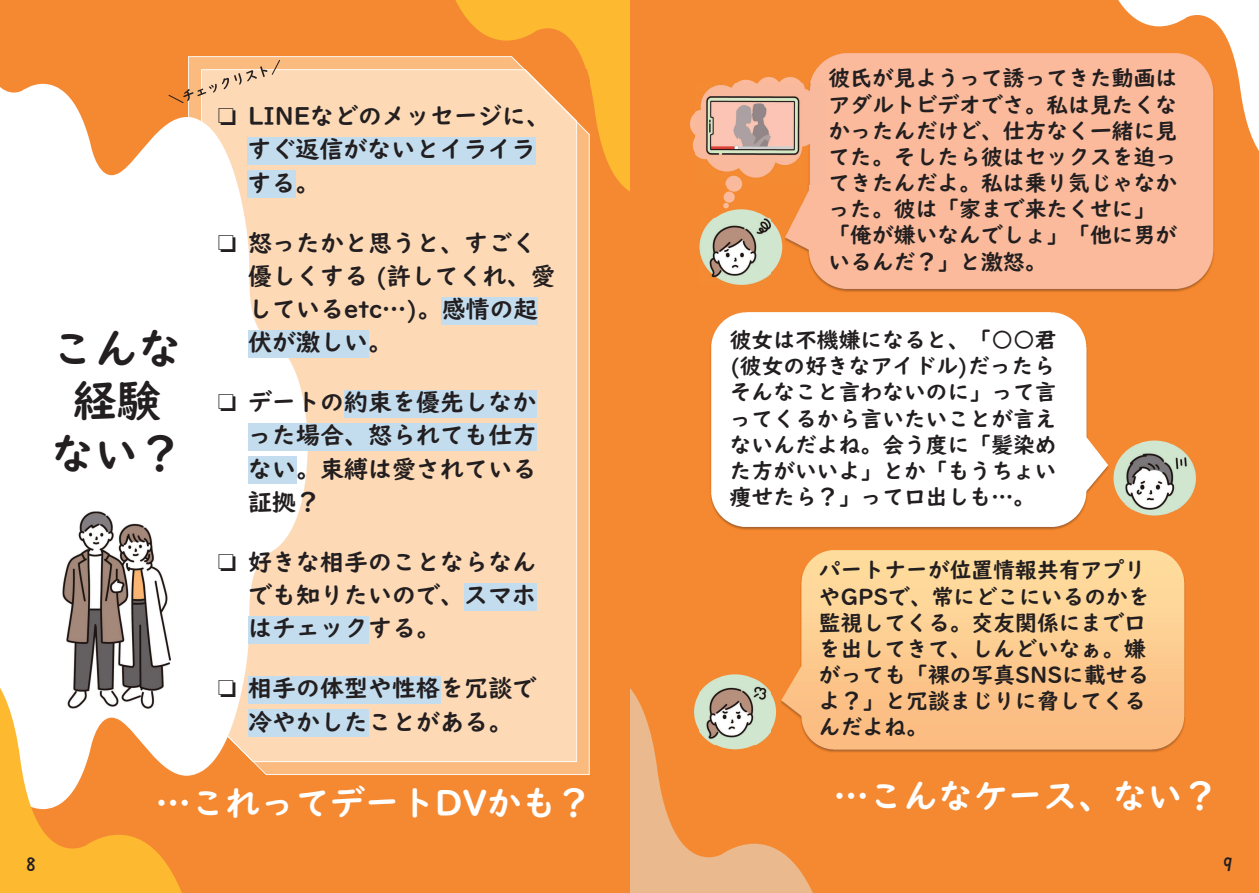
<style>
.page{position:relative;width:1259px;height:893px;background:#fff}
.page>*{position:absolute;margin:0;border:0;box-sizing:border-box;transform-origin:0 0}
.t1{font:43.65px/52.3px "UD Digi Kyokasho NP B";color:#231f20;text-align:center}
.t2{font:34.95px "UD Digi Kyokasho NP B";color:#fff}
.t3{font:24px/33.2px "UD Digi Kyokasho NP B";color:#231f20}
.t4{font:21.75px/26.1px "UD Digi Kyokasho NP B";color:#231f20}
.t5{font:18px "UD Digi Kyokasho N B";color:#231f20}
</style>
<div class="page">
<div style="left:629px;top:0;width:630px;height:893px;background:#f58932"></div>
<svg style="left:1118px;top:0;width:141px;height:151px"></svg>
<svg style="left:630px;top:675px;width:183px;height:218px"></svg>
<div style="left:781px;top:52px;width:435px;height:240px;background:#faba9b"></div>
<svg style="left:690px;top:75px;width:131px;height:80px"></svg>
<svg style="left:723px;top:203px;width:6px;height:5px"></svg>
<div style="left:723px;top:192px;width:11px;height:11px;background:#faba9b;border-radius:50%"></div>
<div style="left:726px;top:175px;width:16px;height:17px;background:#faba9b;border-radius:50%"></div>
<img style="left:710px;top:312px;width:399px;height:218px">
<img style="left:777px;top:550px;width:408px;height:211px">
<div style="left:700px;top:209px;width:82px;height:75px;background:#d0e6cf;border-radius:50%"></div>
<img style="left:700px;top:219px;width:70px;height:66px">
<div style="left:1113px;top:441px;width:82px;height:74px;background:#d0e6cf;border-radius:50%"></div>
<img style="left:1125px;top:446px;width:70px;height:64px">
<div style="left:694px;top:674px;width:82px;height:75px;background:#d0e6cf;border-radius:50%"></div>
<img style="left:700px;top:679px;width:70px;height:65px">
<img style="left:696px;top:84px;width:129px;height:100px">
<div style="left:0;top:0;width:629px;height:893px;background:#f58932"></div>
<svg style="left:0;top:83px;width:201px;height:692px;background:#fef5ef"></svg>
<svg style="left:455px;top:0;width:174px;height:197px"></svg>
<svg style="left:0;top:660px;width:193px;height:233px"></svg>
<svg style="left:188px;top:56px;width:388px;height:706px;background:#fde6d1"></svg>
<svg style="left:201px;top:69px;width:388px;height:706px;background:#fddbbc"></svg>
<div style="left:247px;top:137px;width:289px;height:28px;background:#c3ddef"></div>
<div style="left:247px;top:170px;width:48px;height:28px;background:#c3ddef"></div>
<div style="left:442px;top:297px;width:96px;height:28px;background:#c3ddef"></div>
<div style="left:248px;top:330px;width:120px;height:28px;background:#c3ddef"></div>
<div style="left:344px;top:390px;width:192px;height:28px;background:#c3ddef"></div>
<div style="left:248px;top:423px;width:288px;height:28px;background:#c3ddef"></div>
<div style="left:248px;top:456px;width:48px;height:28px;background:#c3ddef"></div>
<div style="left:464px;top:583px;width:72px;height:28px;background:#c3ddef"></div>
<div style="left:248px;top:616px;width:120px;height:28px;background:#c3ddef"></div>
<div style="left:248px;top:676px;width:192px;height:28px;background:#c3ddef"></div>
<div style="left:248px;top:709px;width:120px;height:28px;background:#c3ddef"></div>
<img style="left:63px;top:511px;width:108px;height:197px">
<svg style="left:169px;top:60px;width:111px;height:43px"></svg>
<h1 class="t1" style="left:51px;top:323px;width:132px">こんな経験ない？</h1>
<p class="t3" style="left:247px;top:100px;width:304px;text-indent:-31px">❏ LINEなどのメッセージに、すぐ返信がないとイライラする。</p>
<p class="t3" style="left:248px;top:226px;width:308px;text-indent:-32px">❏ 怒ったかと思うと、すごく優しくする (許してくれ、愛しているetc…)。感情の起伏が激しい。</p>
<p class="t3" style="left:248px;top:386px;width:290px;text-align:justify;text-indent:-32px">❏ デートの約束を優先しなかった場合、怒られても仕方ない。束縛は愛されている証拠？</p>
<p class="t3" style="left:248px;top:546px;width:290px;text-align:justify;text-indent:-32px">❏ 好きな相手のことならなんでも知りたいので、スマホはチェックする。</p>
<p class="t3" style="left:216px;top:672px;width:321px;text-align:center">❏ 相手の体型や性格を冗談で冷やかしたことがある。</p>
<h2 class="t2" style="left:156px;top:782px;width:437px">…これってデートDVかも？</h2>
<p class="t4" style="left:828px;top:65px;width:350px">彼氏が見ようって誘ってきた動画はアダルトビデオでさ。私は見たくなかったんだけど、仕方なく一緒に見てた。そしたら彼はセックスを迫ってきたんだよ。私は乗り気じゃなかった。彼は「家まで来たくせに」「俺が嫌いなんでしょ」「他に男がいるんだ？」と激怒。</p>
<p class="t4" style="left:730px;top:327px;width:328px;text-align:justify">彼女は不機嫌になると、「○○君(彼女の好きなアイドル)だったらそんなこと言わないのに」って言ってくるから言いたいことが言えないんだよね。会う度に「髪染めた方がいいよ」とか「もうちょい痩せたら？」って口出しも…。</p>
<p class="t4" style="left:819px;top:557px;width:332px">パートナーが位置情報共有アプリやGPSで、常にどこにいるのかを監視してくる。交友関係にまで口を出してきて、しんどいなぁ。嫌がっても「裸の写真SNSに載せるよ？」と冗談まじりに脅してくるんだよね。</p>
<h2 class="t2" style="left:834px;top:775px;width:385px">…こんなケース、ない？</h2>
<p class="t5" style="left:26px;top:853px;width:10px">8</p>
<p class="t5" style="left:1223px;top:853px;width:10px">9</p>
</div>
